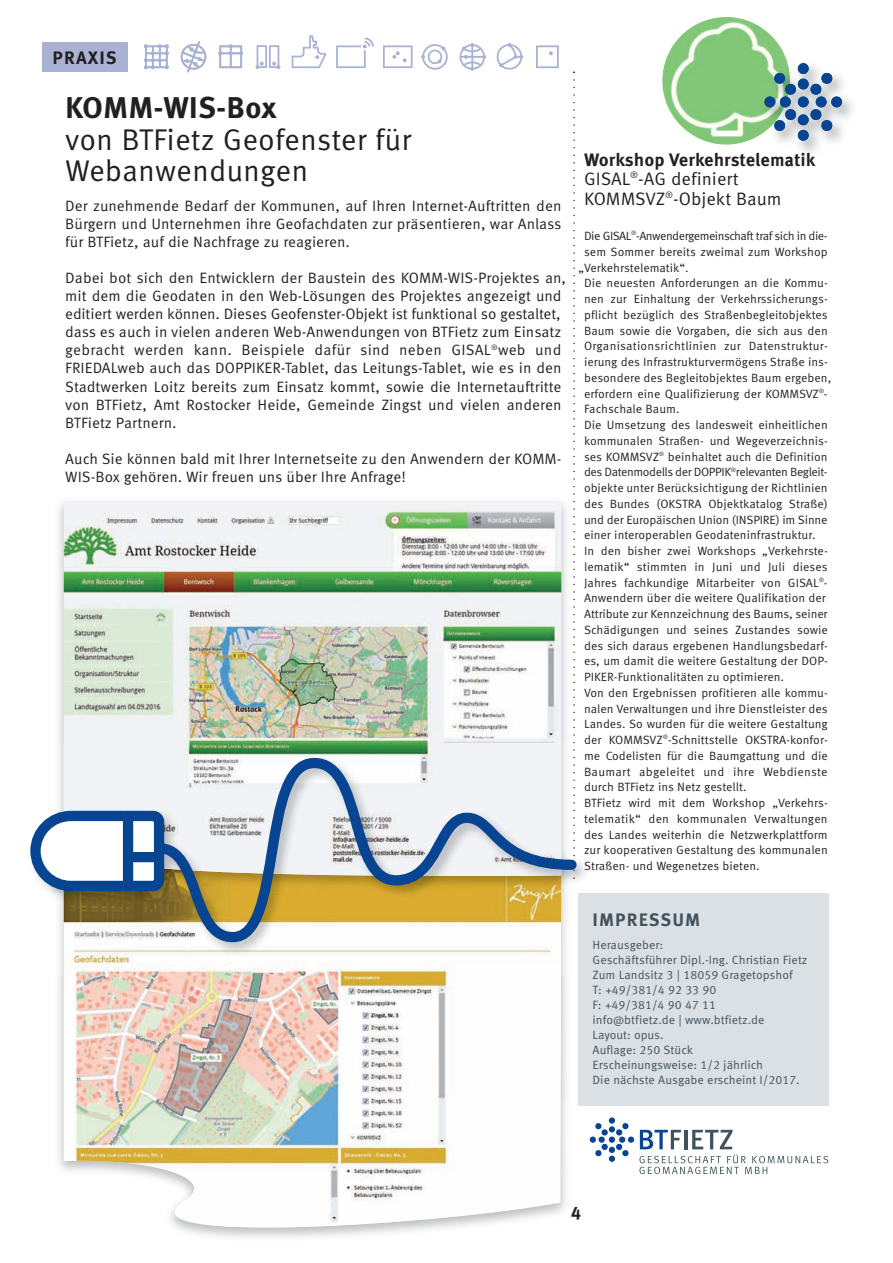
<style>
.page{position:relative;width:893px;height:1263px;background:#fff}
.page>*{position:absolute;margin:0;border:0;box-sizing:border-box;transform-origin:0 0}
.t1{font:30px/31.5px "Meta Correspondence";color:#231f20}
.t2{font:18px/19.5px "Meta Correspondence";color:#231f20}
.t3{font:700 18px "Meta Correspondence";letter-spacing:.06em;color:#41525c}
.t4{font:700 18px "Meta Correspondence";letter-spacing:.06em;color:#231f20}
.t5{font:15px/18px "Meta Correspondence";color:#231f20}
.t6{font:12px "Meta Correspondence";color:#231f20}
.t7{font:12px/15px "Meta Correspondence";color:#41525c}
.t8{font:12px "Meta Correspondence";letter-spacing:-.04em;color:#231f20}
.t9{font:12px "Meta Correspondence";letter-spacing:-.035em;color:#231f20}
.t10{font:12px "Meta Correspondence";letter-spacing:.02em;color:#231f20}
.t11{font:12px "Meta Correspondence";letter-spacing:-.02em;color:#231f20}
.t12{font:12px "Meta Correspondence";letter-spacing:.025em;color:#231f20}
.s1{font-weight:700}
.s2{font-family:"Lucida Grande"}
</style>
<div class="page">
<img style="left:662px;top:17px;width:128px;height:128px;border-radius:50%">
<img style="left:779px;top:63px;width:73px;height:90px">
<img style="left:750px;top:47px;width:40px;height:93px">
<div style="left:798px;top:97px;width:11px;height:10px;background:#074592;border-radius:50%"></div>
<div style="left:764px;top:97px;width:11px;height:10px;background:#074592;border-radius:50%"></div>
<div style="left:831px;top:97px;width:11px;height:10px;background:#074592;border-radius:50%"></div>
<div style="left:798px;top:130px;width:11px;height:11px;background:#074592;border-radius:50%"></div>
<div style="left:798px;top:63px;width:11px;height:11px;background:#074592;border-radius:50%"></div>
<div style="left:816px;top:97px;width:11px;height:10px;background:#074592;border-radius:50%"></div>
<div style="left:780px;top:97px;width:11px;height:10px;background:#074592;border-radius:50%"></div>
<div style="left:798px;top:79px;width:11px;height:10px;background:#074592;border-radius:50%"></div>
<div style="left:798px;top:114px;width:11px;height:11px;background:#074592;border-radius:50%"></div>
<svg style="left:774px;top:72px;width:22px;height:23px"></svg>
<svg style="left:810px;top:109px;width:23px;height:22px"></svg>
<svg style="left:774px;top:109px;width:22px;height:22px"></svg>
<svg style="left:810px;top:72px;width:23px;height:23px"></svg>
<svg style="left:173px;top:1228px;width:293px;height:12px"></svg>
<img style="left:64px;top:976px;width:497px;height:252px">
<svg style="left:59px;top:504px;width:4px;height:239px"></svg>
<img style="left:63px;top:502px;width:498px;height:241px">
<img style="left:52px;top:896px;width:517px;height:80px">
<img style="left:64px;top:743px;width:497px;height:63px">
<svg style="left:30px;top:806px;width:119px;height:90px"></svg>
<div style="left:123px;top:816px;width:10px;height:70px;background:#074592"></div>
<div style="left:128px;top:852px;width:31px;height:10px;background:#074592"></div>
<svg style="left:149px;top:753px;width:433px;height:194px"></svg>
<svg style="left:573px;top:72px;width:2px;height:807px"></svg>
<div style="left:43px;top:43px;width:85px;height:29px;background:#a9b1d5"></div>
<div style="left:578px;top:893px;width:251px;height:213px;background:#dae0e4"></div>
<svg style="left:639px;top:1130px;width:189px;height:44px"></svg>
<div style="left:609px;top:1136px;width:6px;height:7px;background:#074592;border-radius:50%"></div>
<div style="left:590px;top:1136px;width:6px;height:7px;background:#074592;border-radius:50%"></div>
<div style="left:628px;top:1136px;width:6px;height:7px;background:#074592;border-radius:50%"></div>
<div style="left:609px;top:1155px;width:6px;height:7px;background:#074592;border-radius:50%"></div>
<div style="left:609px;top:1117px;width:6px;height:7px;background:#074592;border-radius:50%"></div>
<div style="left:619px;top:1136px;width:6px;height:7px;background:#074592;border-radius:50%"></div>
<div style="left:599px;top:1136px;width:6px;height:7px;background:#074592;border-radius:50%"></div>
<svg style="left:595px;top:1143px;width:34px;height:13px"></svg>
<svg style="left:595px;top:1123px;width:34px;height:13px"></svg>
<svg style="left:218px;top:44px;width:25px;height:24px"></svg>
<svg style="left:181px;top:41px;width:25px;height:31px"></svg>
<svg style="left:144px;top:44px;width:25px;height:25px"></svg>
<svg style="left:256px;top:45px;width:24px;height:24px"></svg>
<svg style="left:536px;top:45px;width:23px;height:23px"></svg>
<svg style="left:292px;top:35px;width:34px;height:33px"></svg>
<svg style="left:383px;top:45px;width:30px;height:23px"></svg>
<svg style="left:336px;top:38px;width:38px;height:30px"></svg>
<svg style="left:421px;top:44px;width:27px;height:26px"></svg>
<svg style="left:459px;top:43px;width:27px;height:28px"></svg>
<svg style="left:497px;top:43px;width:26px;height:27px"></svg>
<h2 class="t4" style="left:53px;top:51px;width:66px">PRAXIS</h2>
<h1 class="t1" style="left:65px;top:95px;width:351px"><span class="s1">KOMM-WIS-Box<br></span>von BTFietz Geofenster fu<span class="s2">̈</span>r<br>Webanwendungen</h1>
<p class="t5" style="left:65px;top:198px;width:498px;text-align:justify">Der zunehmende Bedarf der Kommunen, auf Ihren Internet-Auftritten den Bu<span class="s2">̈</span>rgern und Unternehmen ihre Geofachdaten zur präsentieren, war Anlass fu<span class="s2">̈</span>r BTFietz, auf die Nachfrage zu reagieren.</p>
<p class="t5" style="left:65px;top:270px;width:502px">Dabei bot sich den Entwicklern der Baustein des KOMM-WIS-Projektes an, mit dem die Geodaten in den Web-Lösungen des Projektes angezeigt und editiert werden können. Dieses Geofenster-Objekt ist funktional so gestaltet, dass es auch in vielen anderen Web-Anwendungen von BTFietz zum Einsatz gebracht werden kann. Beispiele dafu<span class="s2">̈</span>r sind neben GISAL<sup>®</sup>web und FRIEDALweb auch das DOPPIKER-Tablet, das Leitungs-Tablet, wie es in den Stadtwerken Loitz bereits zum Einsatz kommt, sowie die Internetauftritte von BTFietz, Amt Rostocker Heide, Gemeinde Zingst und vielen anderen BTFietz Partnern.</p>
<p class="t5" style="left:65px;top:450px;width:498px">Auch Sie können bald mit Ihrer Internetseite zu den Anwendern der KOMM-<br>WIS-Box gehören. Wir freuen uns u<span class="s2">̈</span>ber Ihre Anfrage!</p>
<h2 class="t2" style="left:584px;top:151px;width:233px"><span class="s1">Workshop Verkehrstelematik<br></span>GISAL<sup>®</sup>-AG definiert<br>KOMMSVZ<sup>®</sup>-Objekt Baum</h2>
<p class="t8" style="left:584px;top:231px;width:245px">Die GISAL<sup>®</sup>-Anwendergemeinschaft traf sich in die-</p>
<p class="t6" style="left:584px;top:247px;width:245px">sem Sommer bereits zweimal zum Workshop</p>
<p class="t6" style="left:578px;top:263px;width:112px">„Verkehrstelematik“.</p>
<p class="t6" style="left:584px;top:279px;width:245px">Die neuesten Anforderungen an die Kommu-</p>
<p class="t6" style="left:584px;top:294px;width:245px">nen zur Einhaltung der Verkehrssicherungs-</p>
<p class="t6" style="left:584px;top:310px;width:245px">pflicht bezu<span class="s2">̈</span>glich des Straßenbegleitobjektes</p>
<p class="t6" style="left:584px;top:326px;width:245px">Baum sowie die Vorgaben, die sich aus den</p>
<p class="t10" style="left:584px;top:342px;width:245px">Organisationsrichtlinien zur Datenstruktur-</p>
<p class="t6" style="left:584px;top:357px;width:245px">ierung des Infrastrukturvermögens Straße ins-</p>
<p class="t6" style="left:584px;top:373px;width:249px">besondere des Begleitobjektes Baum ergeben,</p>
<p class="t6" style="left:584px;top:389px;width:245px">erfordern eine Qualifizierung der KOMMSVZ<sup>®</sup>-</p>
<p class="t6" style="left:584px;top:405px;width:97px">Fachschale Baum.</p>
<p class="t6" style="left:584px;top:420px;width:245px">Die Umsetzung des landesweit einheitlichen</p>
<p class="t6" style="left:584px;top:436px;width:245px">kommunalen Straßen- und Wegeverzeichnis-</p>
<p class="t6" style="left:584px;top:452px;width:245px">ses KOMMSVZ<sup>®</sup> beinhaltet auch die Definition</p>
<p class="t9" style="left:584px;top:468px;width:245px">des Datenmodells der DOPPIK<sup>®</sup>relevanten Begleit-</p>
<p class="t6" style="left:584px;top:483px;width:245px">objekte unter Beru<span class="s2">̈</span>cksichtigung der Richtlinien</p>
<p class="t6" style="left:584px;top:499px;width:245px">des Bundes (OKSTRA Objektkatalog Straße)</p>
<p class="t11" style="left:584px;top:515px;width:245px">und der Europäischen Union (INSPIRE) im Sinne</p>
<p class="t6" style="left:584px;top:531px;width:233px">einer interoperablen Geodateninfrastruktur.</p>
<p class="t6" style="left:584px;top:546px;width:245px">In den bisher zwei Workshops „Verkehrste-</p>
<p class="t6" style="left:584px;top:562px;width:245px">lematik“ stimmten in Juni und Juli dieses</p>
<p class="t6" style="left:584px;top:578px;width:245px">Jahres fachkundige Mitarbeiter von GISAL<sup>®</sup>-</p>
<p class="t6" style="left:584px;top:594px;width:243px">Anwendern u<span class="s2">̈</span>ber die weitere Qualifikation der</p>
<p class="t6" style="left:584px;top:609px;width:245px">Attribute zur Kennzeichnung des Baums, seiner</p>
<p class="t6" style="left:584px;top:625px;width:245px">Schädigungen und seines Zustandes sowie</p>
<p class="t6" style="left:584px;top:641px;width:245px">des sich daraus ergebenen Handlungsbedarf-</p>
<p class="t6" style="left:584px;top:657px;width:245px">es, um damit die weitere Gestaltung der DOP-</p>
<p class="t6" style="left:584px;top:672px;width:201px">PIKER-Funktionalitäten zu optimieren.</p>
<p class="t6" style="left:584px;top:688px;width:245px">Von den Ergebnissen profitieren alle kommu-</p>
<p class="t6" style="left:584px;top:704px;width:245px">nalen Verwaltungen und ihre Dienstleister des</p>
<p class="t6" style="left:584px;top:720px;width:245px">Landes. So wurden fu<span class="s2">̈</span>r die weitere Gestaltung</p>
<p class="t6" style="left:584px;top:735px;width:245px">der KOMMSVZ<sup>®</sup>-Schnittstelle OKSTRA-konfor-</p>
<p class="t6" style="left:584px;top:751px;width:245px">me Codelisten fu<span class="s2">̈</span>r die Baumgattung und die</p>
<p class="t12" style="left:584px;top:767px;width:245px">Baumart abgeleitet und ihre Webdienste</p>
<p class="t6" style="left:584px;top:783px;width:164px">durch BTFietz ins Netz gestellt.</p>
<p class="t6" style="left:584px;top:798px;width:245px">BTFietz wird mit dem Workshop „Verkehrs-</p>
<p class="t6" style="left:584px;top:814px;width:245px">telematik“ den kommunalen Verwaltungen</p>
<p class="t6" style="left:584px;top:830px;width:245px">des Landes weiterhin die Netzwerkplattform</p>
<p class="t6" style="left:584px;top:846px;width:245px">zur kooperativen Gestaltung des kommunalen</p>
<p class="t6" style="left:584px;top:861px;width:177px">Straßen- und Wegenetzes bieten.</p>
<h2 class="t3" style="left:593px;top:913px;width:109px">IMPRESSUM</h2>
<p class="t7" style="left:593px;top:939px;width:216px">Herausgeber:<br>Geschäftsführer Dipl.-Ing. Christian Fietz<br>Zum Landsitz 3 | 18059 Gragetopshof<br>T: +49/381/4 92 33 90<br>F: +49/381/4 90 47 11<br>info@btfietz.de | www.btfietz.de<br>Layout: opus.<br>Auflage: 250 Stück<br>Erscheinungsweise: 1/2 jährlich<br>Die nächste Ausgabe erscheint I/2017.</p>
<h2 class="t4" style="left:571px;top:1205px;width:12px">4</h2>
</div>
